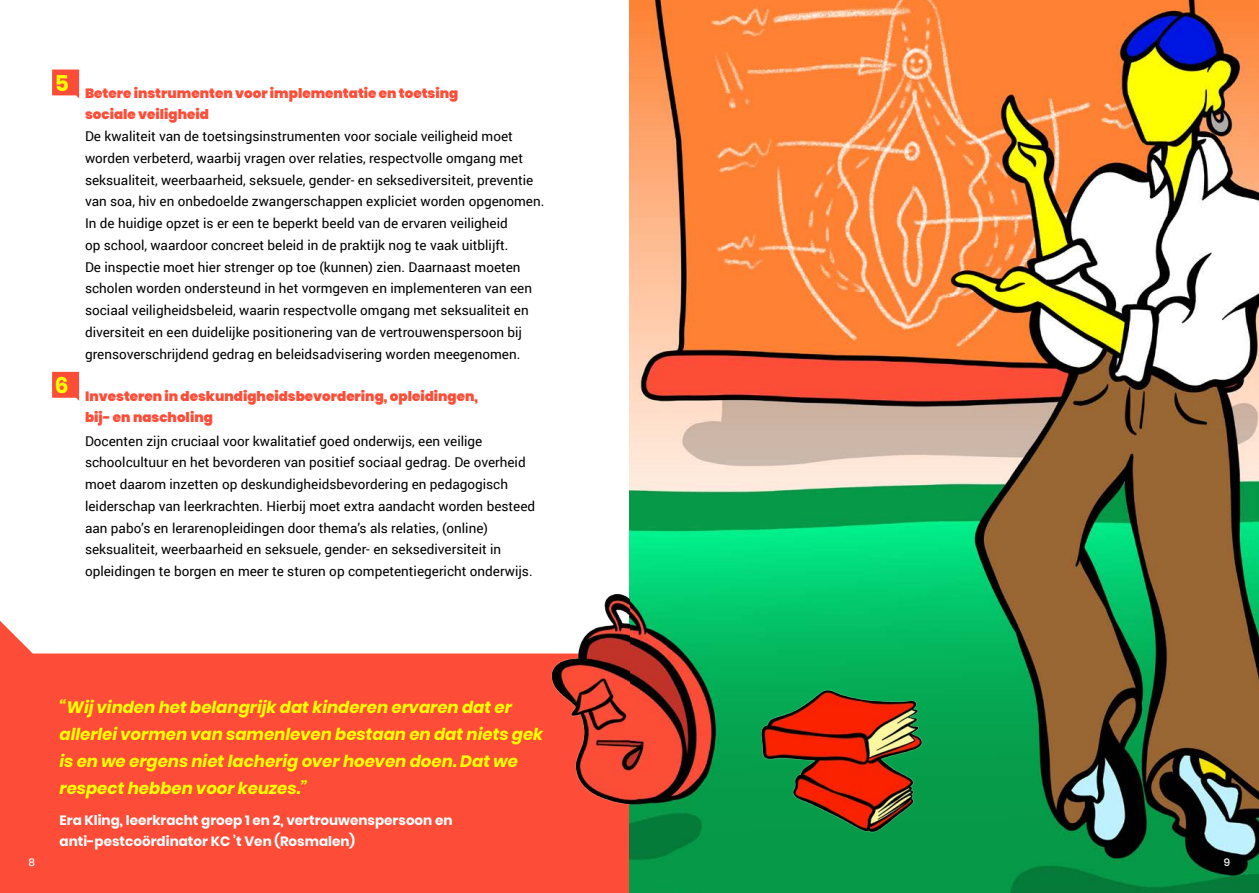
<style>
.page{position:relative;width:1259px;height:893px;background:#fff}
.page>*{position:absolute;margin:0;border:0;box-sizing:border-box;transform-origin:0 0}
.t1{font:700 22.05px "Poppins";color:#ff0}
.t2{font:italic 700 16.5px/27px "Poppins";color:#ff0}
.t3{font:13.5px/21.8px "Roboto";color:#000}
.t4{font:900 13.5px/21.8px "Poppins";color:#fd4d38}
.t5{font:700 13.5px/21px "Poppins";color:#fff}
.t6{font:500 10.5px "Poppins";color:#fff}
</style>
<div class="page">
<svg style="left:0;top:621px;width:629px;height:272px;background:#fd604d"></svg>
<svg style="left:52px;top:70px;width:27px;height:28px"></svg>
<svg style="left:52px;top:372px;width:27px;height:29px"></svg>
<img style="left:629px;top:0;width:630px;height:893px">
<img style="left:544px;top:594px;width:85px;height:217px">
<img style="left:757px;top:683px;width:172px;height:156px">
<h1 class="t1" style="left:55px;top:70px;width:16px">5</h1>
<h1 class="t1" style="left:55px;top:372px;width:15px">6</h1>
<p class="t4" style="left:85px;top:82px;width:375px">Betere instrumenten voor implementatie en toetsing sociale veiligheid</p>
<p class="t3" style="left:85px;top:125px;width:461px">De kwaliteit van de toetsingsinstrumenten voor sociale veiligheid moet worden verbeterd, waarbij vragen over relaties, respectvolle omgang met seksualiteit, weerbaarheid, seksuele, gender- en seksediversiteit, preventie van soa, hiv en onbedoelde zwangerschappen expliciet worden opgenomen.<br>In de huidige opzet is er een te beperkt beeld van de ervaren veiligheid<br>op school, waardoor concreet beleid in de praktijk nog te vaak uitblijft.<br>De inspectie moet hier strenger op toe (kunnen) zien. Daarnaast moeten scholen worden ondersteund in het vormgeven en implementeren van een sociaal veiligheidsbeleid, waarin respectvolle omgang met seksualiteit en diversiteit en een duidelijke positionering van de vertrouwenspersoon bij grensoverschrijdend gedrag en beleidsadvisering worden meegenomen.</p>
<p class="t4" style="left:85px;top:386px;width:395px;line-height:21px">Investeren in deskundigheidsbevordering, opleidingen, bij- en nascholing</p>
<p class="t3" style="left:85px;top:429px;width:451px">Docenten zijn cruciaal voor kwalitatief goed onderwijs, een veilige schoolcultuur en het bevorderen van positief sociaal gedrag. De overheid moet daarom inzetten op deskundigheidsbevordering en pedagogisch leiderschap van leerkrachten. Hierbij moet extra aandacht worden besteed aan pabo’s en lerarenopleidingen door thema’s als relaties, (online) seksualiteit, weerbaarheid en seksuele, gender- en seksediversiteit in opleidingen te borgen en meer te sturen op competentiegericht onderwijs.</p>
<p class="t6" style="left:29px;top:856px;width:8px">8</p>
<p class="t2" style="left:60px;top:693px;width:485px">“Wij vinden het belangrijk dat kinderen ervaren dat er allerlei vormen van samenleven bestaan en dat niets gek is en we ergens niet lacherig over hoeven doen. Dat we respect hebben voor keuzes.”</p>
<p class="t5" style="left:60px;top:810px;width:394px">Era Kling, leerkracht groep 1 en 2, vertrouwenspersoon en anti-pestcoördinator KC ’t Ven (Rosmalen)</p>
<p class="t6" style="left:1224px;top:856px;width:8px">9</p>
</div>
